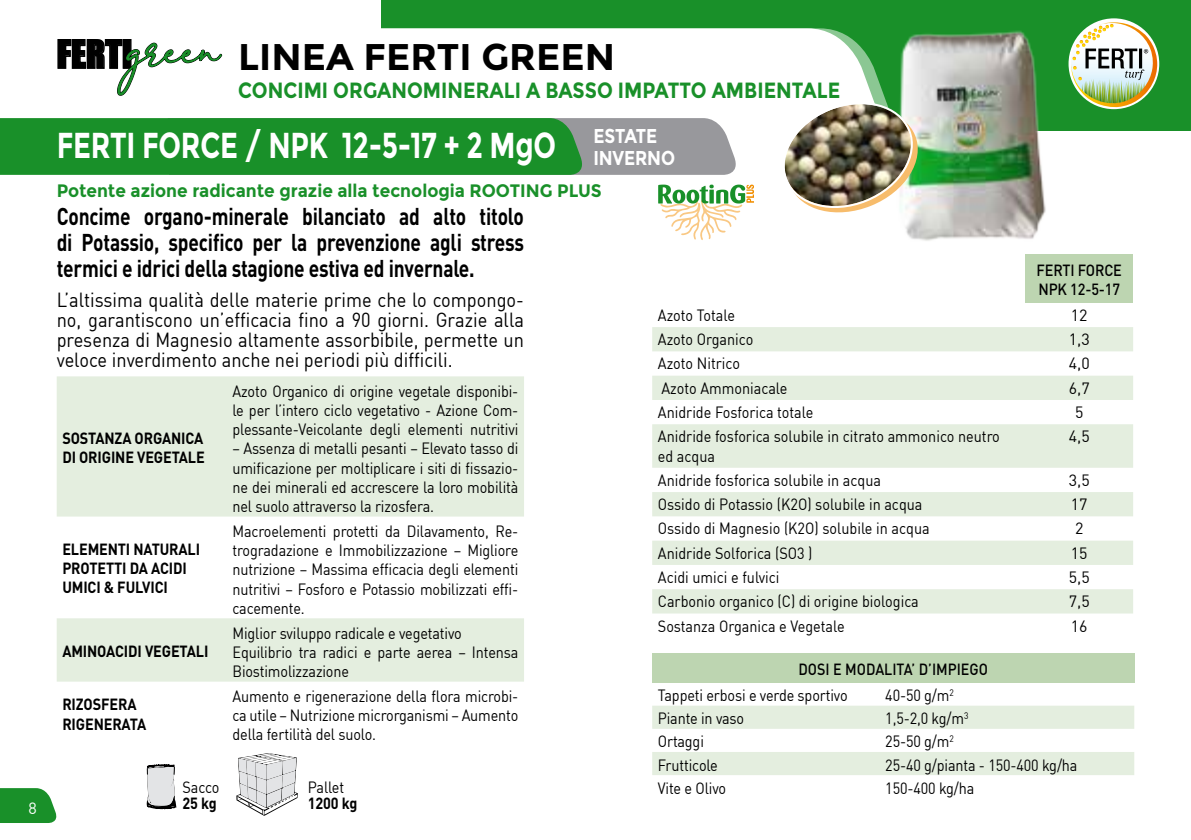
<style>
.page{position:relative;width:1191px;height:840px;background:#fff}
.page>*{position:absolute;margin:0;border:0;box-sizing:border-box;transform-origin:0 0}
.t1{font:700 37px "Montserrat";color:#000}
.t2{font:700 36px "Montserrat";letter-spacing:-.01em;color:#fff;scale:.76 1}
.t3{font:36px "Impact";color:#000}
.t4{font:700 24px/26px "DIN";letter-spacing:-.01em;color:#000;text-align:justify;scale:.8 1}
.t5{font:700 22px "Montserrat";color:#199029;scale:.87 1}
.t6{font:20px/20px "DIN";color:#000;text-align:justify;scale:.91 1}
.t7{font:700 20px "Montserrat";letter-spacing:-.01em;color:#fff;scale:.85 1}
.t8{font:700 18px "Montserrat";color:#199029;scale:.95 1}
.t9{font:16px/19.2px "DIN";letter-spacing:-.01em;color:#000;text-align:justify;scale:.9 1}
.t10{font:700 16px/19.2px "DIN";letter-spacing:-.01em;color:#000;scale:.9 1}
.t11{font:16px "DIN";letter-spacing:-.01em;color:#000}
.t12{font:500 16px "DIN";letter-spacing:-.005em;color:#000;scale:.89 1}
.t13{font:500 16px/19.2px "DIN";letter-spacing:-.005em;color:#000;scale:.9 1}
.t14{font:16px "DIN";color:#fff}
</style>
<div class="page">
<div style="left:1025px;top:254px;width:108px;height:48px;background:#bdd5b1"></div>
<svg style="left:652px;top:327px;width:481px;height:286px;fill:#e4eedf"></svg>
<div style="left:652px;top:653px;width:482px;height:29px;background:#bdd5b1"></div>
<svg style="left:652px;top:705px;width:482px;height:69px"></svg>
<div style="left:382px;top:0;width:809px;height:130px;background:#199029"></div>
<div style="left:381px;top:28px;width:503px;height:102px;background:#fff"></div>
<img style="left:900px;top:30px;width:155px;height:211px">
<img style="left:1071px;top:20px;width:86px;height:88px">
<svg style="left:57px;top:39px;width:166px;height:57px"></svg>
<svg style="left:236px;top:753px;width:62px;height:62px"></svg>
<svg style="left:147px;top:764px;width:29px;height:45px"></svg>
<img style="left:776px;top:96px;width:149px;height:123px">
<svg style="left:658px;top:184px;width:96px;height:56px"></svg>
<svg style="left:57px;top:376px;width:467px;height:305px;fill:#e4eedf"></svg>
<svg style="left:0;top:118px;width:741px;height:57px;background:#379345"></svg>
<svg style="left:0;top:788px;width:57px;height:34px;background:#2f9a3d"></svg>
<svg style="left:1170px;top:130px;width:21px;height:1px"></svg>
<p class="t14" style="left:28px;top:797px;width:10px">8</p>
<h2 class="t3" style="left:57px;top:26px;width:77px">FERTI</h2>
<h1 class="t1" style="left:238px;top:35px;width:378px">LINEA FERTI GREEN</h1>
<h3 class="t5" style="left:238px;top:77px;width:693px">CONCIMI ORGANOMINERALI A BASSO IMPATTO AMBIENTALE</h3>
<h2 class="t2" style="left:57px;top:124px;width:791px">FERTI FORCE / NPK 12-5-17 + 2 MgO <sup>ESTATE</sup></h2>
<p class="t7" style="left:593px;top:146px;width:97px">INVERNO</p>
<p class="t8" style="left:57px;top:179px;width:575px">Potente azione radicante grazie alla tecnologia ROOTING PLUS</p>
<h3 class="t4" style="left:57px;top:202px;width:585px">Concime organo-minerale bilanciato ad alto titolo di Potassio, specifico per la prevenzione agli stress termici e idrici della stagione estiva ed invernale.</h3>
<p class="t6" style="left:57px;top:289px;width:515px">L’altissima qualità delle materie prime che lo compongo&shy;no, garantiscono un’efficacia fino a 90 giorni. Grazie alla presenza di Magnesio altamente assorbibile, permette un veloce inverdimento anche nei periodi più difficili.</p>
<p class="t10" style="left:62px;top:427px;width:160px">SOSTANZA ORGANICA<br>DI ORIGINE VEGETALE</p>
<p class="t10" style="left:62px;top:538px;width:154px">ELEMENTI NATURALI<br>PROTETTI DA ACIDI<br>UMICI &amp; FULVICI</p>
<p class="t10" style="left:62px;top:640px;width:164px">AMINOACIDI VEGETALI</p>
<p class="t9" style="left:232px;top:381px;width:319px">Azoto Organico di origine vegetale disponibi&shy;le per l’intero ciclo vegetativo - Azione Com&shy;plessante-Veicolante degli elementi nutritivi</p>
<p class="t9" style="left:232px;top:438px;width:319px">– Assenza di metalli pesanti – Elevato tasso di umificazione per moltiplicare i siti di fissazio&shy;ne dei minerali ed accrescere la loro mobilità nel suolo attraverso la rizosfera.</p>
<p class="t9" style="left:232px;top:521px;width:319px">Macroelementi protetti da Dilavamento, Re&shy;trogradazione e Immobilizzazione – Migliore nutrizione – Massima efficacia degli elementi nutritivi – Fosforo e Potassio mobilizzati effi&shy;cacemente.</p>
<p class="t9" style="left:232px;top:622px;width:319px;text-align:left">Miglior sviluppo radicale e vegetativo<br>Equilibrio tra radici e parte aerea – Intensa<br>Biostimolizzazione</p>
<p class="t10" style="left:62px;top:693px;width:95px">RIZOSFERA<br>RIGENERATA</p>
<p class="t9" style="left:232px;top:685px;width:319px">Aumento e rigenerazione della flora microbi&shy;ca utile – Nutrizione microrganismi – Aumento della fertilità del suolo.</p>
<p class="t9" style="left:183px;top:776px;width:42px">Sacco</p>
<p class="t10" style="left:183px;top:792px;width:40px">25 kg</p>
<p class="t9" style="left:308px;top:776px;width:42px">Pallet</p>
<p class="t10" style="left:308px;top:792px;width:57px">1200 kg</p>
<p class="t13" style="left:1036px;top:259px;width:96px">FERTI FORCE<br>NPK 12-5-17</p>
<p class="t9" style="left:658px;top:305px;width:87px">Azoto Totale</p>
<p class="t11" style="left:1071px;top:305px;width:18px">12</p>
<p class="t9" style="left:658px;top:329px;width:108px">Azoto Organico</p>
<p class="t11" style="left:1068px;top:329px;width:22px">1,3</p>
<p class="t9" style="left:658px;top:353px;width:93px">Azoto Nitrico</p>
<p class="t11" style="left:1068px;top:353px;width:22px">4,0</p>
<p class="t9" style="left:661px;top:378px;width:141px">Azoto Ammoniacale</p>
<p class="t11" style="left:1068px;top:378px;width:22px">6,7</p>
<p class="t9" style="left:658px;top:402px;width:174px">Anidride Fosforica totale</p>
<p class="t11" style="left:1075px;top:402px;width:10px">5</p>
<p class="t9" style="left:658px;top:426px;width:381px">Anidride fosforica solubile in citrato ammonico neutro ed acqua</p>
<p class="t11" style="left:1068px;top:426px;width:22px">4,5</p>
<p class="t9" style="left:658px;top:470px;width:249px">Anidride fosforica solubile in acqua</p>
<p class="t11" style="left:1068px;top:470px;width:22px">3,5</p>
<p class="t9" style="left:658px;top:494px;width:295px">Ossido di Potassio (K2O) solubile in acqua</p>
<p class="t11" style="left:1071px;top:494px;width:18px">17</p>
<p class="t9" style="left:658px;top:518px;width:303px">Ossido di Magnesio (K2O) solubile in acqua</p>
<p class="t11" style="left:1075px;top:518px;width:10px">2</p>
<p class="t9" style="left:658px;top:542px;width:173px">Anidride Solforica (SO3 )</p>
<p class="t11" style="left:1071px;top:542px;width:18px">15</p>
<p class="t9" style="left:658px;top:567px;width:137px">Acidi umici e fulvici</p>
<p class="t11" style="left:1068px;top:567px;width:22px">5,5</p>
<p class="t9" style="left:658px;top:591px;width:291px">Carbonio organico (C) di origine biologica</p>
<p class="t11" style="left:1068px;top:591px;width:22px">7,5</p>
<p class="t9" style="left:658px;top:615px;width:209px">Sostanza Organica e Vegetale</p>
<p class="t11" style="left:1071px;top:615px;width:18px">16</p>
<p class="t12" style="left:798px;top:658px;width:214px">DOSI E MODALITA’ D’IMPIEGO</p>
<p class="t9" style="left:658px;top:685px;width:212px">Tappeti erbosi e verde sportivo</p>
<p class="t9" style="left:885px;top:685px;width:78px">40-50 g/m<sup>2</sup></p>
<p class="t9" style="left:658px;top:708px;width:97px">Piante in vaso</p>
<p class="t9" style="left:885px;top:708px;width:94px">1,5-2,0 kg/m<sup>3</sup></p>
<p class="t9" style="left:658px;top:731px;width:53px">Ortaggi</p>
<p class="t9" style="left:885px;top:731px;width:78px">25-50 g/m<sup>2</sup></p>
<p class="t9" style="left:658px;top:754px;width:68px">Frutticole</p>
<p class="t9" style="left:885px;top:754px;width:215px">25-40 g/pianta - 150-400 kg/ha</p>
<p class="t9" style="left:658px;top:777px;width:77px">Vite e Olivo</p>
<p class="t9" style="left:885px;top:777px;width:101px">150-400 kg/ha</p>
</div>
